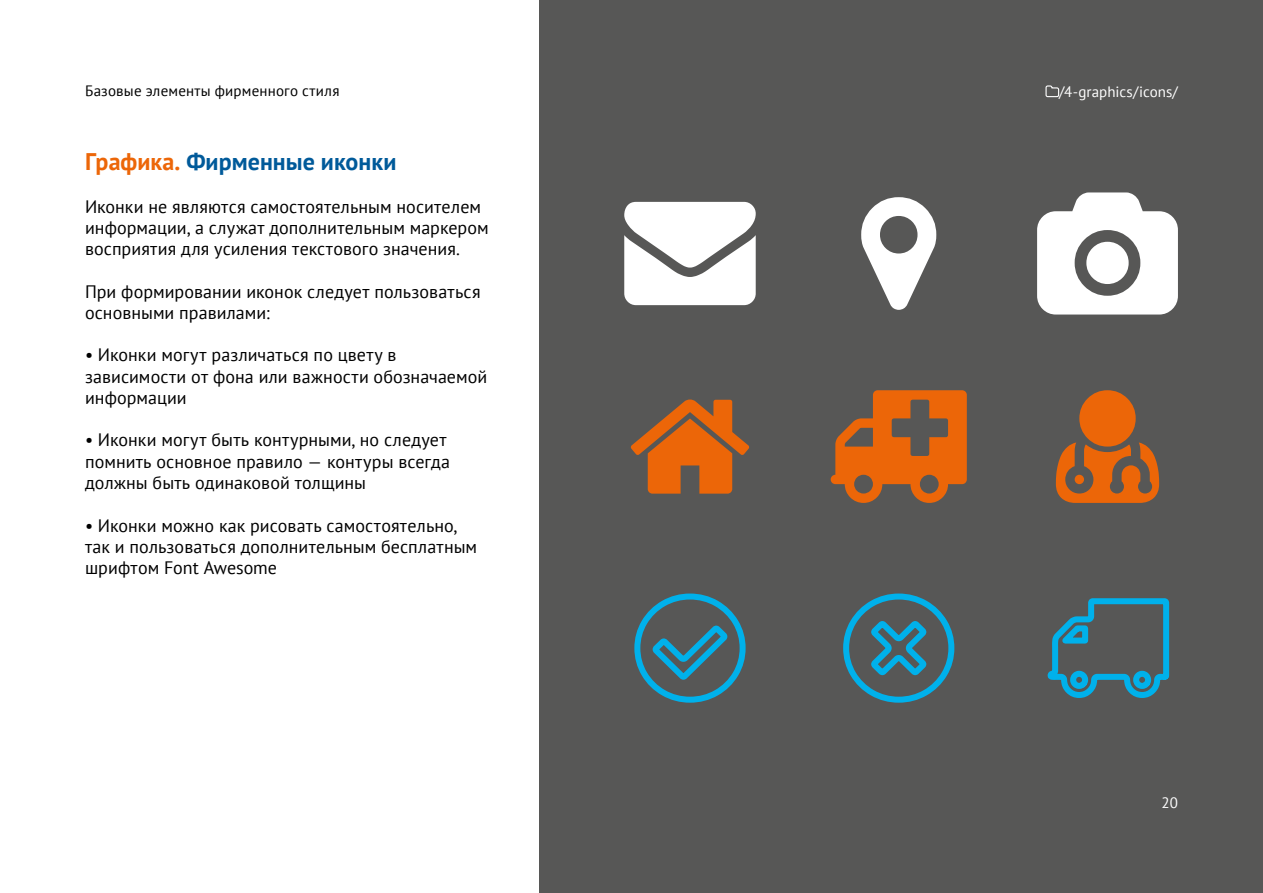
<style>
.page{position:relative;width:1263px;height:893px;background:#fff}
.page>*{position:absolute;margin:0;border:0;box-sizing:border-box;transform-origin:0 0}
.t1{font:700 24px "PT Sans";color:#005a9a}
.t2{font:18px/21.3px "PT Sans";letter-spacing:.005em;color:#000}
.t3{font:15px "PT Sans";letter-spacing:.015em;color:#000}
.t4{font:15px "PT Sans";color:#fff}
.s1{color:#ec6608}
</style>
<div class="page">
<div style="left:539px;top:0;width:724px;height:893px;background:#575756"></div>
<svg style="left:624px;top:202px;width:132px;height:103px;background:#eaeae9"></svg>
<svg style="left:861px;top:197px;width:75px;height:113px"></svg>
<svg style="left:1037px;top:192px;width:141px;height:123px"></svg>
<svg style="left:1047px;top:598px;width:123px;height:100px"></svg>
<svg style="left:831px;top:390px;width:136px;height:113px"></svg>
<svg style="left:1056px;top:390px;width:103px;height:113px"></svg>
<svg style="left:843px;top:593px;width:112px;height:110px"></svg>
<svg style="left:631px;top:399px;width:118px;height:95px"></svg>
<svg style="left:634px;top:593px;width:112px;height:110px"></svg>
<p class="t3" style="left:85px;top:81px;width:256px">Базовые элементы фирменного стиля</p>
<p class="t4" style="left:1059px;top:82px;width:120px">/4-graphics/icons/</p>
<h1 class="t1" style="left:85px;top:146px;width:313px"><span class="s1">Графика.</span> Фирменные иконки</h1>
<p class="t2" style="left:85px;top:195px;width:405px">Иконки не являются самостоятельным носителем информации, а служат дополнительным маркером восприятия для усиления текстового значения.</p>
<p class="t2" style="left:85px;top:280px;width:397px">При формировании иконок следует пользоваться основными правилами:</p>
<p class="t2" style="left:85px;top:344px;width:404px">• Иконки могут различаться по цвету в зависимости от фона или важности обозначаемой информации</p>
<p class="t2" style="left:85px;top:429px;width:366px">• Иконки могут быть контурными, но следует помнить основное правило — контуры всегда должны быть одинаковой толщины</p>
<p class="t2" style="left:85px;top:514px;width:394px">• Иконки можно как рисовать самостоятельно, так и пользоваться дополнительным бесплатным шрифтом Font Awesome</p>
<p class="t4" style="left:1161px;top:793px;width:18px">20</p>
</div>
